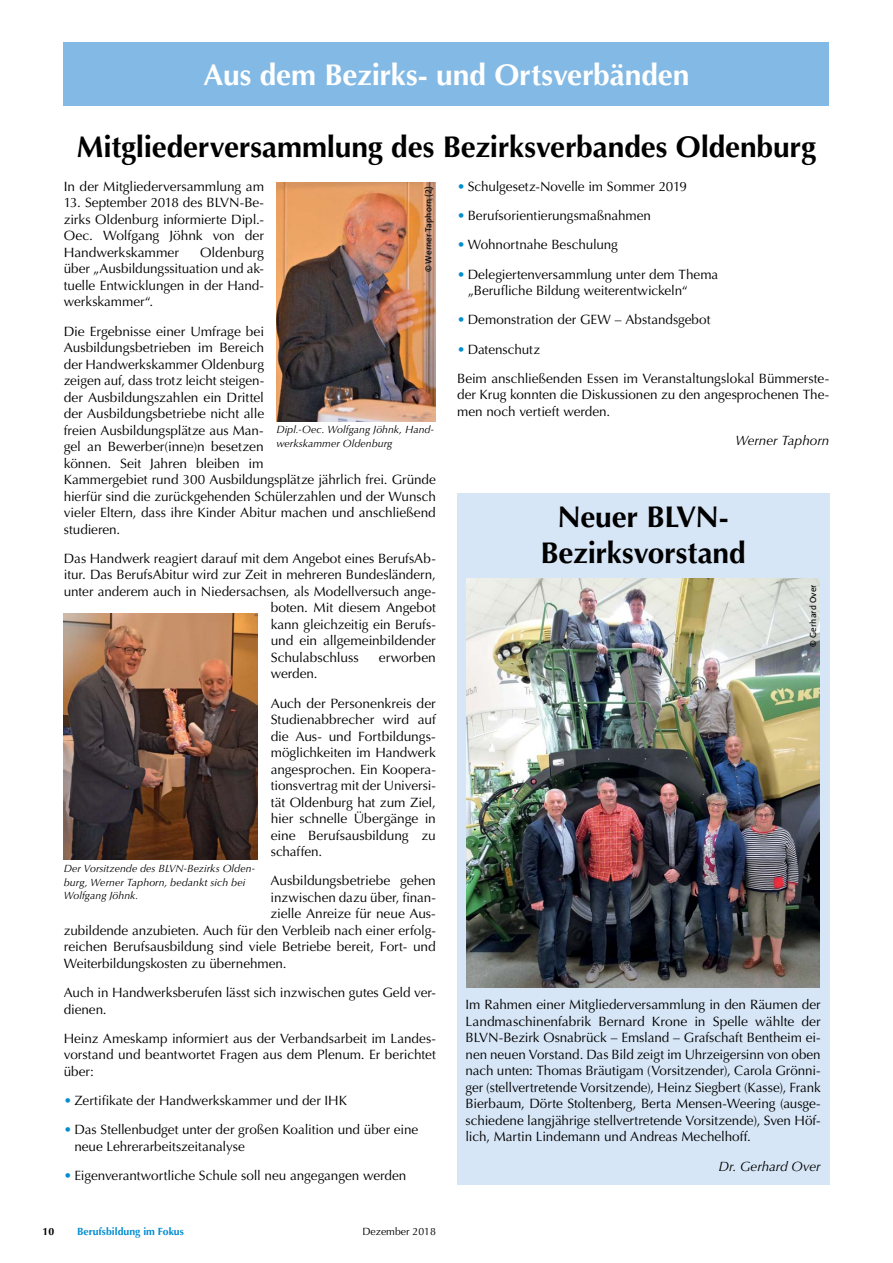
<style>
.page{position:relative;width:893px;height:1263px;background:#fff}
.page>*{position:absolute;margin:0;border:0;box-sizing:border-box;transform-origin:0 0}
.t1{font:700 30px/36px "Optima LT Std";letter-spacing:-.005em;color:#000;text-align:center}
.t2{font:700 30px "Optima LT Std";letter-spacing:-.005em;color:#fff}
.t3{font:13.5px/16.5px "Optima LT Std";letter-spacing:-.005em;color:#000}
.t4{font:italic 13.5px "Optima LT Std";color:#000}
.t5{font:italic 10.5px/13.5px "Optima LT Std";letter-spacing:.005em;color:#000}
.t6{font:700 10.5px "Optima LT Std";color:#008dd1}
.t7{font:10.5px "Optima LT Std";color:#000}
.t8{font:700 10.5px "Optima LT Std";color:#000}
.t9{font:9px "The Sans Os F";letter-spacing:.015em;color:#000}
.s1{color:#008dd1}
</style>
<div class="page">
<div style="left:64px;top:43px;width:765px;height:63px;background:#83bae5"></div>
<img style="left:277px;top:183px;width:159px;height:238px">
<img style="left:64px;top:613px;width:194px;height:246px">
<div style="left:457px;top:494px;width:372px;height:691px;background:#d7e6f6"></div>
<img style="left:466px;top:579px;width:353px;height:408px">
<h1 class="t2" style="left:204px;top:57px;width:487px">Aus dem Bezirks- und Ortsverbänden</h1>
<h1 class="t1" style="left:77px;top:130px;width:741px">Mitgliederversammlung des Bezirksverbandes Oldenburg</h1>
<p class="t3" style="left:64px;top:178px;width:202px">In der Mitgliederversammlung am</p>
<p class="t3" style="left:64px;top:195px;width:202px;text-align:justify">13. September 2018 des BLVN-Be&shy;zirks Oldenburg informierte Dipl.- Oec. Wolfgang Jöhnk von der Handwerkskammer</p>
<p class="t3" style="left:457px;top:178px;width:231px"><span class="s1">•</span> Schulgesetz-Novelle im Sommer 2019</p>
<p class="t3" style="left:457px;top:207px;width:195px"><span class="s1">•</span> Berufsorientierungsmaßnahmen</p>
<p class="t3" style="left:457px;top:237px;width:162px"><span class="s1">•</span> Wohnortnahe Beschulung</p>
<p class="t3" style="left:468px;top:266px;width:252px;text-indent:-11px"><span class="s1">•</span> Delegiertenversammlung unter dem Thema „Berufliche Bildung weiterentwickeln“</p>
<p class="t3" style="left:457px;top:312px;width:255px"><span class="s1">•</span> Demonstration der GEW – Abstandsgebot</p>
<p class="t3" style="left:457px;top:335px;width:374px;line-height:29.2px"><span class="s1">•</span> Datenschutz<br>Beim anschließenden Essen im Veranstaltungslokal Bümmerste-</p>
<p class="t3" style="left:457px;top:387px;width:374px">der Krug konnten die Diskussionen zu den angesprochenen The&shy;men noch vertieft werden.</p>
<p class="t4" style="left:735px;top:433px;width:95px">Werner Taphorn</p>
<p class="t9" style="left:423px;top:272px;width:87px;rotate:-90deg">© Werner Taphorn (2)</p>
<p class="t3" style="left:64px;top:244px;width:202px;text-align:justify;text-indent:136px">Oldenburg über „Ausbildungssituation und ak&shy;tuelle Entwicklungen in der Hand&shy;werkskammer“.</p>
<p class="t3" style="left:64px;top:323px;width:374px">Die Ergebnisse einer Umfrage bei<br>Ausbildungsbetrieben im Bereich<br>der Handwerkskammer Oldenburg<br>zeigen auf, dass trotz leicht steigen-<br>der Ausbildungszahlen ein Drittel<br>der Ausbildungsbetriebe nicht alle<br>freien Ausbildungsplätze aus Man-<br>gel an Bewerber(inne)n besetzen<br>können. Seit Jahren bleiben im<br>Kammergebiet rund 300 Ausbildungsplätze jährlich frei. Gründe hierfür sind die zurückgehenden Schülerzahlen und der Wunsch vieler Eltern, dass ihre Kinder Abitur machen und anschließend studieren.</p>
<p class="t3" style="left:64px;top:550px;width:374px">Das Handwerk reagiert darauf mit dem Angebot eines BerufsAb-</p>
<p class="t3" style="left:64px;top:567px;width:374px">itur. Das BerufsAbitur wird zur Zeit in mehreren Bundesländern,</p>
<p class="t3" style="left:64px;top:583px;width:374px">unter anderem auch in Niedersachsen, als Modellversuch ange-</p>
<p class="t3" style="left:271px;top:600px;width:167px">boten. Mit diesem Angebot</p>
<p class="t3" style="left:271px;top:616px;width:167px">kann gleichzeitig ein Berufs-</p>
<p class="t3" style="left:271px;top:633px;width:167px">und ein allgemeinbildender</p>
<p class="t3" style="left:271px;top:649px;width:89px">Schulabschluss</p>
<p class="t3" style="left:379px;top:649px;width:59px">erworben</p>
<p class="t3" style="left:271px;top:659px;width:167px;line-height:29.2px">werden.<br>Auch der Personenkreis der</p>
<p class="t3" style="left:271px;top:711px;width:167px;text-align:justify">Studienabbrecher wird auf die Aus- und Fortbildungs&shy;möglichkeiten im Handwerk angesprochen. Ein Koopera&shy;tionsvertrag mit der Universi&shy;tät Oldenburg hat zum Ziel, hier schnelle Übergänge in eine Berufsausbildung zu schaffen.</p>
<p class="t3" style="left:271px;top:873px;width:167px">Ausbildungsbetriebe gehen</p>
<p class="t3" style="left:271px;top:889px;width:167px">inzwischen dazu über, finan-</p>
<p class="t3" style="left:271px;top:906px;width:167px">zielle Anreize für neue Aus-</p>
<p class="t3" style="left:64px;top:922px;width:374px">zubildende anzubieten. Auch für den Verbleib nach einer erfolg-</p>
<p class="t3" style="left:64px;top:939px;width:374px">reichen Berufsausbildung sind viele Betriebe bereit, Fort- und</p>
<p class="t3" style="left:64px;top:955px;width:224px">Weiterbildungskosten zu übernehmen.</p>
<p class="t3" style="left:64px;top:984px;width:374px">Auch in Handwerksberufen lässt sich inzwischen gutes Geld ver&shy;dienen.</p>
<p class="t3" style="left:64px;top:1030px;width:374px;text-align:justify">Heinz Ameskamp informiert aus der Verbandsarbeit im Landes&shy;vorstand und beantwortet Fragen aus dem Plenum. Er berichtet über:</p>
<p class="t3" style="left:64px;top:1092px;width:285px"><span class="s1">•</span> Zertifikate der Handwerkskammer und der IHK</p>
<p class="t3" style="left:74px;top:1122px;width:345px;text-indent:-11px"><span class="s1">•</span> Das Stellenbudget unter der großen Koalition und über eine neue Lehrerarbeitszeitanalyse</p>
<p class="t3" style="left:64px;top:1167px;width:344px"><span class="s1">•</span> Eigenverantwortliche Schule soll neu angegangen werden</p>
<p class="t5" style="left:276px;top:423px;width:159px">Dipl.-Oec. Wolfgang Jöhnk, Hand&shy;werkskammer Oldenburg</p>
<h1 class="t1" style="left:540px;top:499px;width:207px">Neuer BLVN-<br>Bezirksvorstand</h1>
<p class="t9" style="left:807px;top:647px;width:64px;rotate:-90deg">© Gerhard Over</p>
<p class="t5" style="left:64px;top:862px;width:193px">Der Vorsitzende des BLVN-Bezirks Olden&shy;burg, Werner Taphorn, bedankt sich bei<br>Wolfgang Jöhnk.</p>
<p class="t3" style="left:466px;top:997px;width:357px;text-align:justify">Im Rahmen einer Mitgliederversammlung in den Räumen der Landmaschinenfabrik Bernard Krone in Spelle wählte der BLVN-Bezirk Osnabrück – Emsland – Grafschaft Bentheim ei&shy;nen neuen Vorstand. Das Bild zeigt im Uhrzeigersinn von oben nach unten: Thomas Bräutigam (Vorsitzender), Carola Grönni&shy;ger (stellvertretende Vorsitzende), Heinz Siegbert (Kasse), Frank Bierbaum, Dörte Stoltenberg, Berta Mensen-Weering (ausge&shy;schiedene langjährige stellvertretende Vorsitzende), Sven Höf&shy;lich, Martin Lindemann und Andreas Mechelhoff.</p>
<p class="t4" style="left:718px;top:1158px;width:104px">Dr. Gerhard Over</p>
<p class="t8" style="left:43px;top:1225px;width:13px">10</p>
<p class="t6" style="left:77px;top:1225px;width:108px">Berufsbildung im Fokus</p>
<p class="t7" style="left:362px;top:1225px;width:75px">Dezember 2018</p>
</div>
